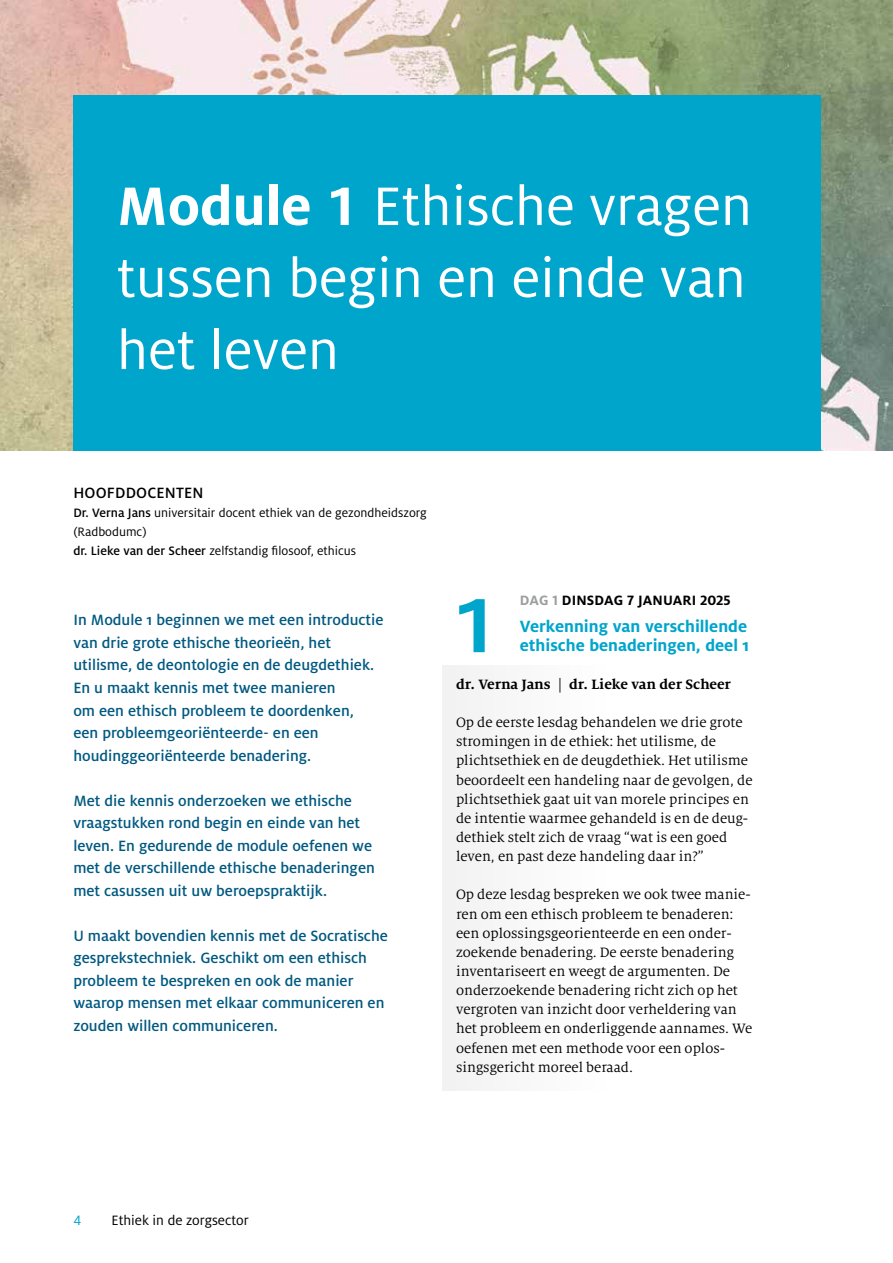
<style>
.page{position:relative;width:893px;height:1263px;background:#fff}
.page>*{position:absolute;margin:0;border:0;box-sizing:border-box;transform-origin:0 0}
.t1{font:500 108.45px "Milo OT";color:#00a5cc}
.t2{font:60px/72px "Milo OT";color:#fff;text-align:justify}
.t3{font:700 18px/19.2px "Milo OT";color:#00a5cc}
.t4{font:500 16.5px/22.5px "Milo OT";color:#005981}
.t5{font:500 16.5px "Milo OT";letter-spacing:.01em;color:#000}
.t6{font:15px/19.2px "Milo Serif OT";color:#000}
.t7{font:700 15px "Milo Serif OT";color:#000}
.t8{font:700 15px "Milo OT";letter-spacing:.01em;color:#000}
.t9{font:15px "Milo OT";color:#000}
.t10{font:15px "Milo OT";color:#00a5cc}
.t11{font:13.5px/19.2px "Milo OT";color:#000}
.s1{font-weight:700}
.s2{font-weight:500}
.s3{color:#9c9e9f}
</style>
<div class="page">
<div style="left:443px;top:665px;width:163px;height:426px;background:#f2f2f3"></div>
<img style="left:0;top:0;width:893px;height:451px">
<div style="left:73px;top:96px;width:748px;height:355px;background:#00a5cc"></div>
<h2 class="t2" style="left:117px;top:171px;width:637px"><span class="s1">Module 1</span> Ethische vragen tussen begin en einde van het leven</h2>
<p class="t5" style="left:73px;top:483px;width:132px">HOOFDDOCENTEN</p>
<p class="t11" style="left:73px;top:503px;width:355px"><span class="s2">Dr. Verna Jans</span> universitair docent ethiek van de gezondheidszorg (Radbodumc)<br><span class="s2">dr. Lieke van der Scheer</span> zelfstandig filosoof, ethicus</p>
<p class="t4" style="left:73px;top:609px;width:312px">In Module 1 beginnen we met een introductie van drie grote ethische theorieën, het utilisme, de deontologie en de deugdethiek.<br>En u maakt kennis met twee manieren<br>om een ethisch probleem te doordenken,<br>een probleemgeoriënteerde- en een houdinggeoriënteerde benadering.</p>
<p class="t4" style="left:73px;top:789px;width:303px">Met die kennis onderzoeken we ethische vraagstukken rond begin en einde van het leven. En gedurende de module oefenen we met de verschillende ethische benaderingen met casussen uit uw beroepspraktijk.</p>
<p class="t4" style="left:73px;top:924px;width:316px">U maakt bovendien kennis met de Socratische gesprekstechniek. Geschikt om een ethisch probleem te bespreken en ook de manier waarop mensen met elkaar communiceren en zouden willen communiceren.</p>
<p class="t8" style="left:520px;top:592px;width:212px"><span class="s3">DAG 1</span> DINSDAG 7 JANUARI 2025</p>
<p class="t3" style="left:520px;top:616px;width:231px">Verkenning van verschillende ethische benaderingen, deel 1</p>
<p class="t7" style="left:456px;top:676px;width:276px">dr. Verna Jans <span class="s2">|</span> dr. Lieke van der Scheer</p>
<p class="t6" style="left:456px;top:713px;width:298px">Op de eerste lesdag behandelen we drie grote stromingen in de ethiek: het utilisme, de plichtsethiek en de deugdethiek. Het utilisme beoordeelt een handeling naar de gevolgen, de plichtsethiek gaat uit van morele principes en de intentie waarmee gehandeld is en de deug&shy;dethiek stelt zich de vraag “wat is een goed leven, en past deze handeling daar in?”</p>
<p class="t6" style="left:456px;top:885px;width:298px">Op deze lesdag bespreken we ook twee manie&shy;ren om een ethisch probleem te benaderen: een oplossingsgeorienteerde en een onder&shy;zoekende benadering. De eerste benadering inventariseert en weegt de argumenten. De onderzoekende benadering richt zich op het vergroten van inzicht door verheldering van het probleem en onderliggende aannames. We oefenen met een methode voor een oplos&shy;singsgericht moreel beraad.</p>
<h1 class="t1" style="left:456px;top:558px;width:40px">1</h1>
<p class="t10" style="left:73px;top:1212px;width:9px">4</p>
<p class="t9" style="left:112px;top:1212px;width:139px">Ethiek in de zorgsector</p>
</div>
